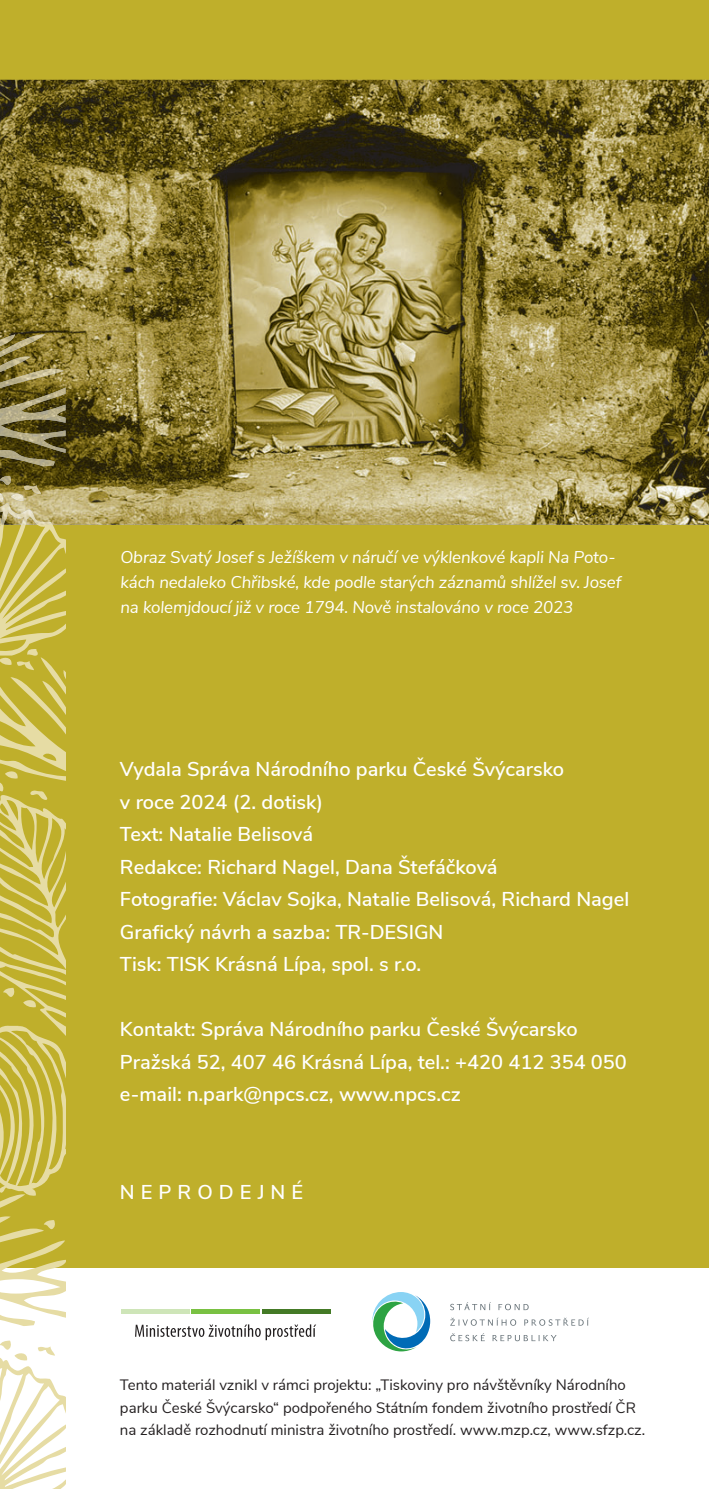
<style>
.page{position:relative;width:709px;height:1489px;background:#fff}
.page>*{position:absolute;margin:0;border:0;box-sizing:border-box;transform-origin:0 0}
.t1{font:600 20px/32.5px "Nunito Sans";color:#fff}
.t2{font:600 20px "Nunito Sans";letter-spacing:.3em;color:#fff}
.t3{font:italic 17px/25px "Nunito Sans";letter-spacing:-.01em;color:#fff}
.t4{font:15px/22.5px "Nunito Sans";color:#231f20}
</style>
<div class="page">
<div style="left:0;top:0;width:709px;height:1267px;background:#bfaf2b"></div>
<img style="left:0;top:80px;width:709px;height:444px">
<svg style="left:0;top:1340px;width:66px;height:148px"></svg>
<svg style="left:0;top:524px;width:66px;height:801px"></svg>
<img style="left:24px;top:485px;width:17px;height:9px">
<svg style="left:11px;top:493px;width:13px;height:8px"></svg>
<svg style="left:0;top:476px;width:12px;height:9px"></svg>
<svg style="left:0;top:492px;width:5px;height:10px"></svg>
<img style="left:0;top:503px;width:53px;height:21px">
<img style="left:0;top:453px;width:55px;height:13px">
<img style="left:0;top:387px;width:66px;height:66px">
<img style="left:0;top:369px;width:64px;height:20px">
<img style="left:0;top:358px;width:30px;height:15px">
<img style="left:0;top:334px;width:45px;height:24px">
<img style="left:0;top:334px;width:15px;height:13px">
<div style="left:121px;top:1308px;width:68px;height:5px;background:#cee5b8"></div>
<div style="left:191px;top:1308px;width:69px;height:5px;background:#79c142"></div>
<div style="left:262px;top:1308px;width:68px;height:5px;background:#447a26"></div>
<svg style="left:135px;top:1324px;width:68px;height:12px"></svg>
<svg style="left:255px;top:1327px;width:6px;height:9px"></svg>
<svg style="left:209px;top:1324px;width:50px;height:12px"></svg>
<svg style="left:265px;top:1324px;width:51px;height:15px"></svg>
<svg style="left:372px;top:1292px;width:58px;height:59px"></svg>
<svg style="left:450px;top:1302px;width:41px;height:8px"></svg>
<svg style="left:498px;top:1303px;width:30px;height:7px"></svg>
<svg style="left:450px;top:1317px;width:66px;height:8px"></svg>
<svg style="left:524px;top:1317px;width:65px;height:8px"></svg>
<svg style="left:450px;top:1333px;width:35px;height:8px"></svg>
<svg style="left:492px;top:1335px;width:64px;height:6px"></svg>
<p class="t3" style="left:120px;top:545px;width:502px">Obraz Svatý Josef s Ježíškem v náručí ve výklenkové kapli Na Poto&shy;kách nedaleko Chřibské, kde podle starých záznamů shlížel sv. Josef na kolemjdoucí již v roce 1794. Nově instalováno v roce 2023</p>
<p class="t1" style="left:120px;top:753px;width:510px">Vydala Správa Národního parku České Švýcarsko<br>v roce 2024 (2. dotisk)<br>Text: Natalie Belisová<br>Redakce: Richard Nagel, Dana Štefáčková<br>Fotografie: Václav Sojka, Natalie Belisová, Richard Nagel Grafický návrh a sazba: TR-DESIGN<br>Tisk: TISK Krásná Lípa, spol. s r.o.</p>
<p class="t1" style="left:120px;top:1013px;width:508px">Kontakt: Správa Národního parku České Švýcarsko<br>Pražská 52, 407 46 Krásná Lípa, tel.: +420 412 354 050 e-mail: n.park@npcs.cz, www.npcs.cz</p>
<p class="t2" style="left:120px;top:1178px;width:184px">NEPRODEJNÉ</p>
<p class="t4" style="left:120px;top:1373px;width:526px">Tento materiál vznikl v rámci projektu: „Tiskoviny pro návštěvníky Národního parku České Švýcarsko“ podpořeného Státním fondem životního prostředí ČR na základě rozhodnutí ministra životního prostředí. www.mzp.cz, www.sfzp.cz.</p>
</div>
